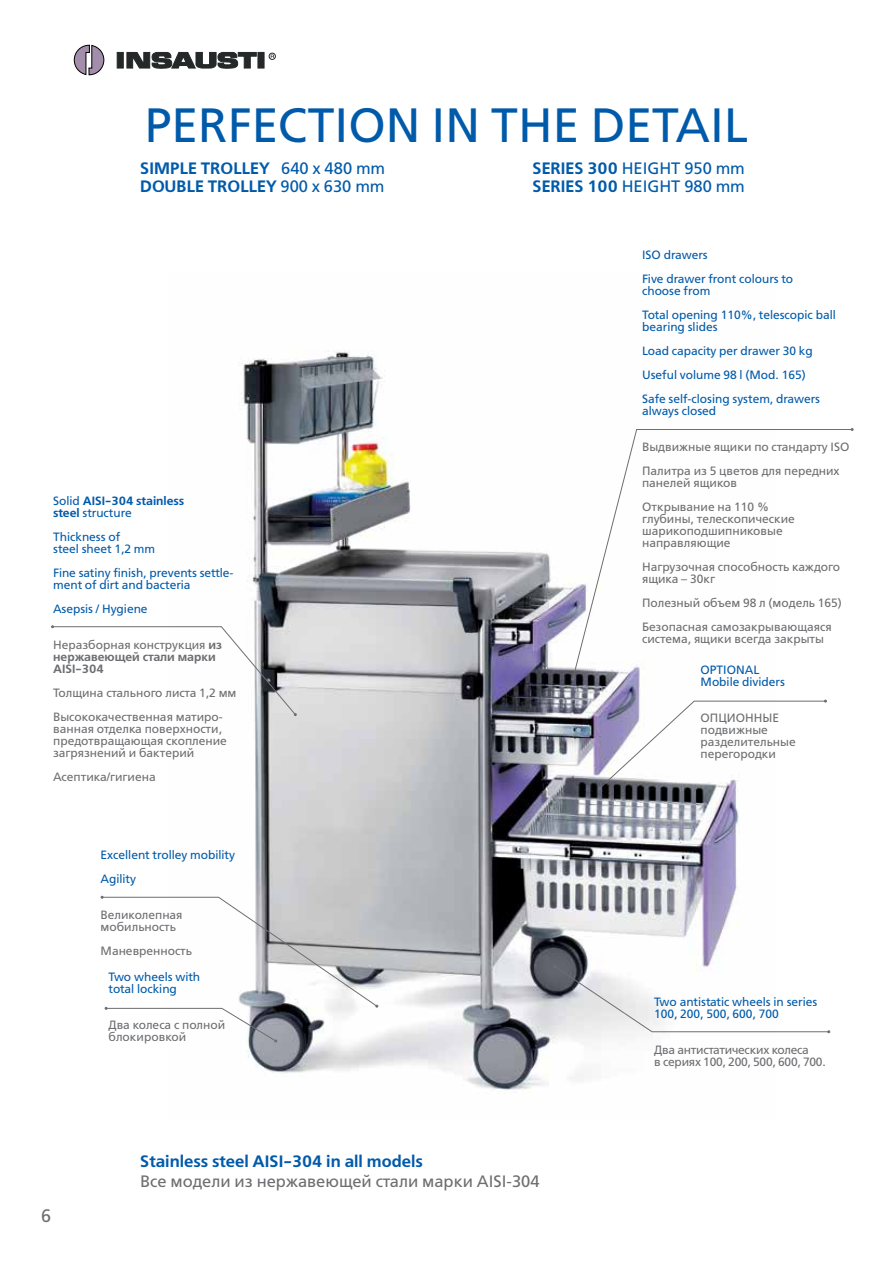
<style>
.page{position:relative;width:893px;height:1263px;background:#fff}
.page>*{position:absolute;margin:0;border:0;box-sizing:border-box;transform-origin:0 0}
.t1{font:48px "Free Set C";color:#005aaa}
.t2{font:18px "Free Set C";color:#6d6e71}
.t3{font:16.5px "Free Set Demi C";color:#005aaa}
.t4{font:16.5px "Free Set C";color:#005aaa}
.t5{font:16.5px "Free Set C";color:#6d6e71}
.t6{font:12px/12px "Free Set C";color:#6d6e71}
.t7{font:12px/24px "Free Set C";color:#005aaa}
.t8{font:12px/12px "Free Set C";letter-spacing:-.02em;color:#6d6e71}
.t9{font:12px/12px "Free Set Demi C";color:#6d6e71}
.t10{font:12px "Free Set Demi C";color:#005aaa}
.s1{font-family:"Free Set C"}
.s2{font-family:"Free Set Demi C"}
</style>
<div class="page">
<img style="left:241px;top:350px;width:498px;height:744px">
<div style="left:117px;top:52px;width:6px;height:16px;background:#252828;border:1px solid #252828"></div>
<svg style="left:127px;top:52px;width:129px;height:17px"></svg>
<div style="left:258px;top:52px;width:6px;height:16px;background:#252828"></div>
<div style="left:269px;top:53px;width:7px;height:7px;border:1px solid #252828;border-radius:50%"></div>
<svg style="left:74px;top:44px;width:31px;height:32px"></svg>
<svg style="left:51px;top:625px;width:246px;height:91px"></svg>
<svg style="left:572px;top:429px;width:279px;height:251px"></svg>
<svg style="left:598px;top:700px;width:229px;height:89px"></svg>
<svg style="left:553px;top:965px;width:277px;height:68px"></svg>
<svg style="left:101px;top:896px;width:277px;height:146px"></svg>
<h1 class="t1" style="left:145px;top:99px;width:605px">PERFECTION IN THE DETAIL</h1>
<h3 class="t3" style="left:140px;top:159px;width:246px">SIMPLE TROLLEY <span class="s1">640 x 480 mm</span></h3>
<h3 class="t4" style="left:533px;top:160px;width:214px"><span class="s2">SERIES 300</span> HEIGHT 950 mm</h3>
<h3 class="t3" style="left:140px;top:177px;width:246px">DOUBLE TROLLEY <span class="s1">900 x 630 mm</span></h3>
<h3 class="t4" style="left:533px;top:178px;width:214px"><span class="s2">SERIES 100</span> HEIGHT 980 mm</h3>
<p class="t10" style="left:53px;top:494px;width:133px"><span class="s1">Solid</span> AISI-304 stainless</p>
<p class="t7" style="left:53px;top:501px;width:80px"><span class="s2">steel</span> structure<br>Thickness of</p>
<p class="t7" style="left:53px;top:537px;width:182px">steel sheet 1,2 mm<br>Fine satiny finish, prevents settle-</p>
<p class="t7" style="left:53px;top:573px;width:139px">ment of dirt and bacteria<br>Asepsis / Hygiene</p>
<p class="t6" style="left:53px;top:639px;width:170px">Неразборная конструкция <span class="s2">из</span></p>
<p class="t9" style="left:53px;top:651px;width:164px">нержавеющей стали марки<br>AISI-304</p>
<p class="t6" style="left:53px;top:681px;width:185px;line-height:24px">Толщина стального листа 1,2 мм<br>Высококачественная матиро-</p>
<p class="t6" style="left:53px;top:723px;width:175px">ванная отделка поверхности, предотвращающая скопление загрязнений и бактерий</p>
<p class="t6" style="left:53px;top:771px;width:104px">Асептика/гигиена</p>
<p class="t7" style="left:101px;top:843px;width:136px">Excellent trolley mobility<br>Agility</p>
<p class="t6" style="left:101px;top:909px;width:84px">Великолепная мобильность</p>
<p class="t6" style="left:101px;top:945px;width:93px">Маневренность</p>
<p class="t7" style="left:109px;top:970px;width:93px;line-height:12px">Two wheels with total locking</p>
<p class="t6" style="left:109px;top:1018px;width:118px">Два колеса с полной блокировкой</p>
<h2 class="t2" style="left:41px;top:1205px;width:12px">6</h2>
<h3 class="t3" style="left:140px;top:1152px;width:284px">Stainless steel AISI-304 in all models</h3>
<h3 class="t5" style="left:140px;top:1172px;width:401px">Все модели из нержавеющей стали марки AISI-304</h3>
<p class="t7" style="left:642px;top:243px;width:153px">ISO drawers<br>Five drawer front colours to</p>
<p class="t7" style="left:642px;top:279px;width:195px">choose from<br>Total opening 110%, telescopic ball</p>
<p class="t7" style="left:642px;top:315px;width:179px">bearing slides<br>Load capacity per drawer 30 kg<br>Useful volume 98 l (Mod. 165)<br>Safe self-closing system, drawers</p>
<p class="t7" style="left:642px;top:399px;width:76px">always closed</p>
<p class="t6" style="left:642px;top:435px;width:209px;line-height:24px">Выдвижные ящики по стандарту ISO<br>Палитра из 5 цветов для передних</p>
<p class="t6" style="left:642px;top:471px;width:128px;line-height:24px">панелей ящиков<br>Открывание на 110 %</p>
<p class="t6" style="left:642px;top:513px;width:154px">глубины, телескопические шарикоподшипниковые направляющие</p>
<p class="t6" style="left:642px;top:561px;width:199px">Нагрузочная способность каждого ящика – 30кг</p>
<p class="t6" style="left:642px;top:591px;width:201px;line-height:24px">Полезный объем 98 л (модель 165)<br>Безопасная самозакрывающаяся</p>
<p class="t6" style="left:642px;top:633px;width:183px">система, ящики всегда закрыты</p>
<p class="t7" style="left:701px;top:664px;width:86px;line-height:12px">OPTIONAL<br>Mobile dividers</p>
<p class="t6" style="left:701px;top:712px;width:97px">Опционные<br>подвижные разделительные перегородки</p>
<p class="t7" style="left:654px;top:996px;width:165px;line-height:12px">Two antistatic wheels in series<br>100, 200, 500, 600, 700</p>
<p class="t8" style="left:654px;top:1044px;width:173px">Два антистатических колеса<br>в сериях 100, 200, 500, 600, 700.</p>
</div>
